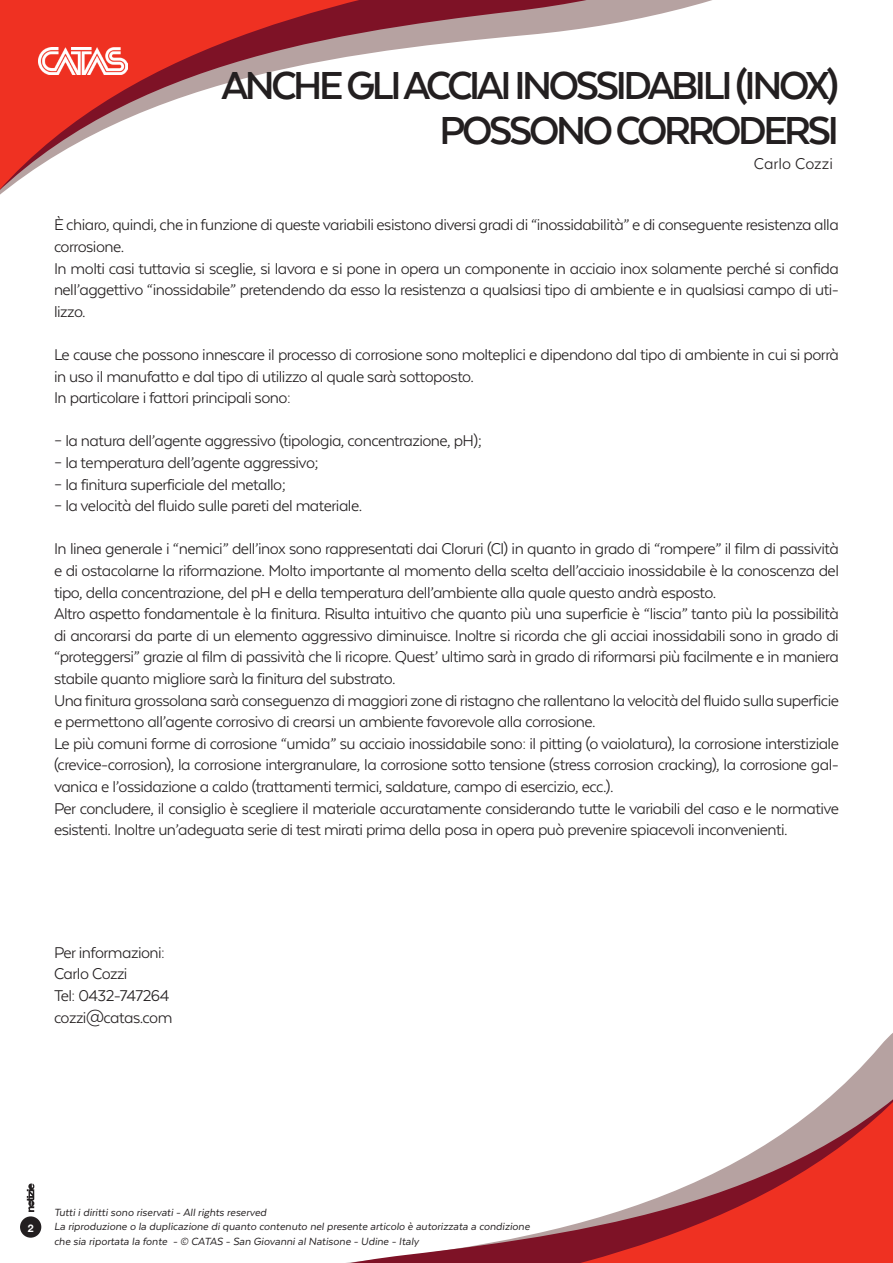
<style>
.page{position:relative;width:893px;height:1263px;background:#fff}
.page>*{position:absolute;margin:0;border:0;box-sizing:border-box;transform-origin:0 0}
.t1{font:700 45px "Texta Alt";letter-spacing:-.075em;color:#231f20}
.t2{font:18px/21.6px "Texta Alt";letter-spacing:-.03em;color:#231f20}
.t3{font:18px "Texta Alt";color:#231f20}
.t4{font:italic 12px "Texta Alt";color:#231f20}
.t5{font:700 10.5px "Helvetica Neue";color:#fff}
</style>
<div class="page">
<svg style="left:0;top:0;width:712px;height:195px"></svg>
<svg style="left:20px;top:1033px;width:873px;height:230px"></svg>
<img style="left:38px;top:47px;width:89px;height:28px">
<div style="left:20px;top:1216px;width:21px;height:22px;background:#231f20;border-radius:50%"></div>
<svg style="left:27px;top:1183px;width:7px;height:29px"></svg>
<div style="left:54px;top:944px;width:197px;height:92px;background:#fff"></div>
<p class="t1" style="left:221px;top:62px;width:619px">ANCHE GLI ACCIAI INOSSIDABILI (INOX)</p>
<p class="t1" style="left:440px;top:107px;width:401px">POSSONO CORRODERSI</p>
<p class="t3" style="left:754px;top:154px;width:80px">Carlo Cozzi</p>
<p class="t2" style="left:54px;top:214px;width:786px">È chiaro, quindi, che in funzione di queste variabili esistono diversi gradi di “inossidabilità” e di conseguente resistenza alla corrosione.</p>
<p class="t2" style="left:54px;top:257px;width:786px;text-align:justify">In molti casi tuttavia si sceglie, si lavora e si pone in opera un componente in acciaio inox solamente perché si confida nell’aggettivo “inossidabile” pretendendo da esso la resistenza a qualsiasi tipo di ambiente e in qualsiasi campo di uti&shy;lizzo.</p>
<p class="t2" style="left:54px;top:344px;width:786px">Le cause che possono innescare il processo di corrosione sono molteplici e dipendono dal tipo di ambiente in cui si porrà in uso il manufatto e dal tipo di utilizzo al quale sarà sottoposto.</p>
<p class="t2" style="left:54px;top:387px;width:238px">In particolare i fattori principali sono:</p>
<p class="t2" style="left:54px;top:430px;width:429px">– la natura dell’agente aggressivo (tipologia, concentrazione, pH);</p>
<p class="t2" style="left:54px;top:452px;width:266px">– la temperatura dell’agente aggressivo;</p>
<p class="t2" style="left:54px;top:473px;width:233px">– la finitura superficiale del metallo;</p>
<p class="t2" style="left:54px;top:495px;width:310px">– la velocità del fluido sulle pareti del materiale.</p>
<p class="t2" style="left:54px;top:538px;width:786px;text-align:justify">In linea generale i “nemici” dell’inox sono rappresentati dai Cloruri (Cl) in quanto in grado di “rompere” il film di passività e di ostacolarne la riformazione. Molto importante al momento della scelta dell’acciaio inossidabile è la conoscenza del tipo, della concentrazione, del pH e della temperatura dell’ambiente alla quale questo andrà esposto.</p>
<p class="t2" style="left:54px;top:603px;width:786px;text-align:justify">Altro aspetto fondamentale è la finitura. Risulta intuitivo che quanto più una superficie è “liscia” tanto più la possibilità di ancorarsi da parte di un elemento aggressivo diminuisce. Inoltre si ricorda che gli acciai inossidabili sono in grado di “proteggersi” grazie al film di passività che li ricopre. Quest’ ultimo sarà in grado di riformarsi più facilmente e in maniera stabile quanto migliore sarà la finitura del substrato.</p>
<p class="t2" style="left:54px;top:689px;width:786px">Una finitura grossolana sarà conseguenza di maggiori zone di ristagno che rallentano la velocità del fluido sulla superficie e permettono all’agente corrosivo di crearsi un ambiente favorevole alla corrosione.</p>
<p class="t2" style="left:54px;top:732px;width:786px;text-align:justify">Le più comuni forme di corrosione “umida” su acciaio inossidabile sono: il pitting (o vaiolatura), la corrosione interstiziale (crevice-corrosion), la corrosione intergranulare, la corrosione sotto tensione (stress corrosion cracking), la corrosione gal&shy;vanica e l’ossidazione a caldo (trattamenti termici, saldature, campo di esercizio, ecc.).</p>
<p class="t2" style="left:54px;top:797px;width:786px">Per concludere, il consiglio è scegliere il materiale accuratamente considerando tutte le variabili del caso e le normative esistenti. Inoltre un’adeguata serie di test mirati prima della posa in opera può prevenire spiacevoli inconvenienti.</p>
<p class="t2" style="left:54px;top:941px;width:112px">Per informazioni:</p>
<p class="t2" style="left:54px;top:963px;width:75px">Carlo Cozzi</p>
<p class="t2" style="left:54px;top:984px;width:117px">Tel: 0432-747264</p>
<p class="t2" style="left:54px;top:1006px;width:120px">cozzi@catas.com</p>
<p class="t5" style="left:28px;top:1220px;width:7px">2</p>
<p class="t4" style="left:54px;top:1206px;width:214px">Tutti i diritti sono riservati - All rights reserved</p>
<p class="t4" style="left:54px;top:1220px;width:477px">La riproduzione o la duplicazione di quanto contenuto nel presente articolo è autorizzata a condizione</p>
<p class="t4" style="left:54px;top:1235px;width:367px">che sia riportata la fonte - © CATAS - San Giovanni al Natisone - Udine - Italy</p>
</div>
